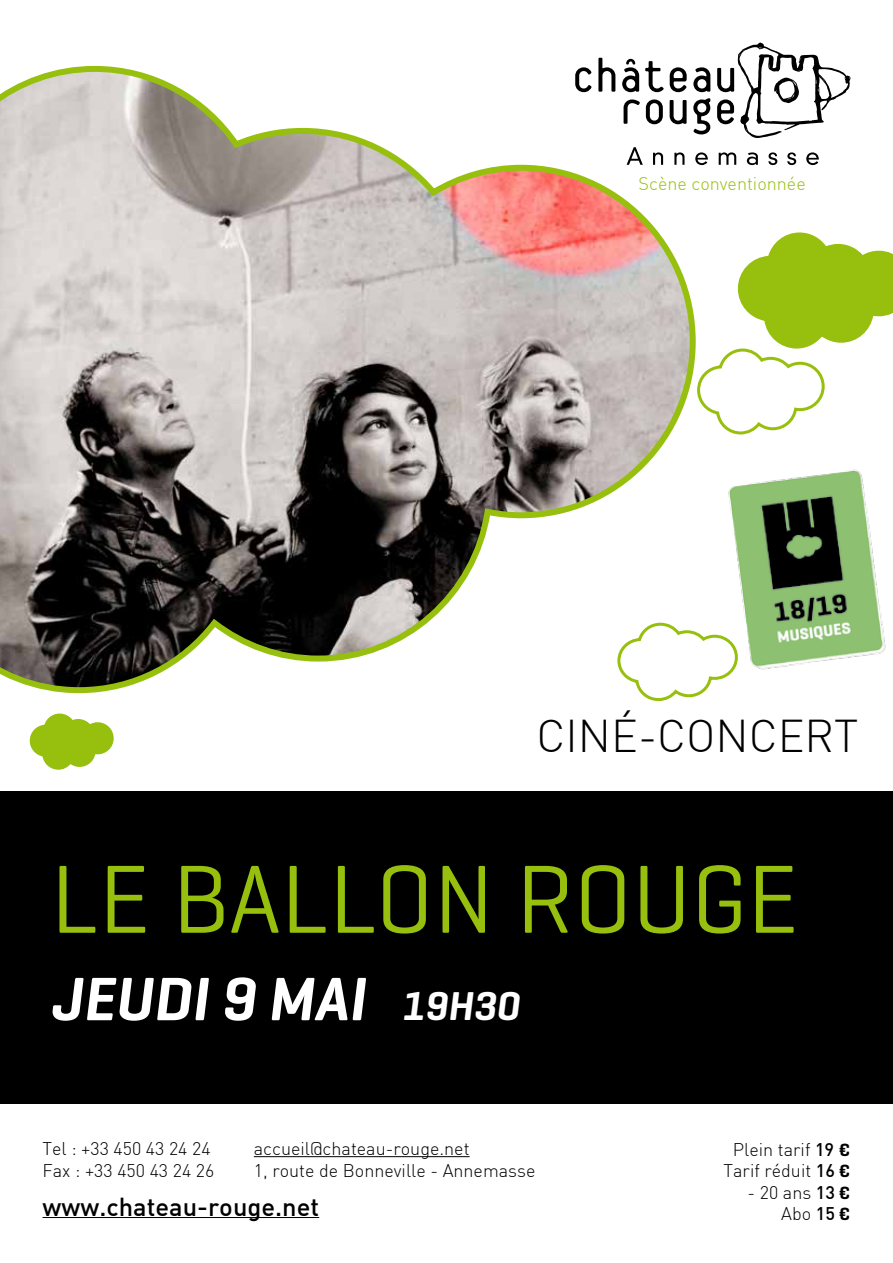
<style>
.page{position:relative;width:893px;height:1263px;background:#fff}
.page>*{position:absolute;margin:0;border:0;box-sizing:border-box;transform-origin:0 0}
.t1{font:98.4px "Geogrotesque";color:#97bf0d}
.t2{font:italic 600 62.25px "Geogrotesque";color:#fff}
.t3{font:300 45px "DIN";color:#000}
.t4{font:500 25.5px "DIN";color:#000}
.t5{font:300 18px/21.6px "DIN";color:#000}
.t6{font:300 18px "DIN";color:#97bf0d}
.s1{font-size:40.95px}
.s2{font-weight:500}
.s3{font-family:"Geogrotesque";font-weight:600}
</style>
<div class="page">
<div style="left:0;top:791px;width:893px;height:312px;background:#000"></div>
<svg style="left:699px;top:98px;width:11px;height:36px"></svg>
<svg style="left:598px;top:58px;width:5px;height:5px"></svg>
<svg style="left:626px;top:59px;width:10px;height:4px"></svg>
<svg style="left:699px;top:67px;width:11px;height:25px"></svg>
<svg style="left:717px;top:43px;width:133px;height:95px"></svg>
<svg style="left:699px;top:152px;width:9px;height:13px"></svg>
<svg style="left:719px;top:152px;width:17px;height:13px"></svg>
<svg style="left:747px;top:152px;width:11px;height:13px"></svg>
<svg style="left:768px;top:152px;width:9px;height:13px"></svg>
<svg style="left:787px;top:152px;width:9px;height:13px"></svg>
<svg style="left:806px;top:152px;width:13px;height:13px"></svg>
<hr style="left:254px;top:1156px;width:216px;height:1px;background:#000">
<hr style="left:43px;top:1217px;width:276px;height:1px;background:#000">
<svg style="left:644px;top:633px;width:85px;height:69px"></svg>
<img style="left:719px;top:469px;width:167px;height:206px">
<svg style="left:0;top:63px;width:699px;height:633px"></svg>
<svg style="left:696px;top:232px;width:197px;height:204px"></svg>
<svg style="left:29px;top:713px;width:85px;height:57px"></svg>
<p class="t6" style="left:639px;top:173px;width:169px">Scène conventionnée</p>
<h3 class="t3" style="left:536px;top:708px;width:314px">ciné-concert</h3>
<h1 class="t1" style="left:51px;top:838px;width:750px">LE BALLON ROUGE</h1>
<h2 class="t2" style="left:51px;top:960px;width:470px">JEUDI 9 MAI <span class="s1">19H30</span></h2>
<p class="t5" style="left:43px;top:1138px;width:173px">Tel : +33 450 43 24 24<br>Fax : +33 450 43 24 26</p>
<p class="t5" style="left:254px;top:1138px;width:283px">accueil@chateau-rouge.net<br>1, route de Bonneville - Annemasse</p>
<h3 class="t4" style="left:43px;top:1190px;width:278px">www.chateau-rouge.net</h3>
<p class="t5" style="left:723px;top:1138px;width:128px;text-align:center">Plein tarif <span class="s2">19</span> <span class="s3">€<br></span>Tarif réduit <span class="s2">16</span> <span class="s3">€</span></p>
<p class="t5" style="left:748px;top:1181px;width:104px;text-align:right">- 20 ans <span class="s2">13</span> <span class="s3">€<br></span>Abo <span class="s2">15</span> <span class="s3">€</span></p>
</div>
